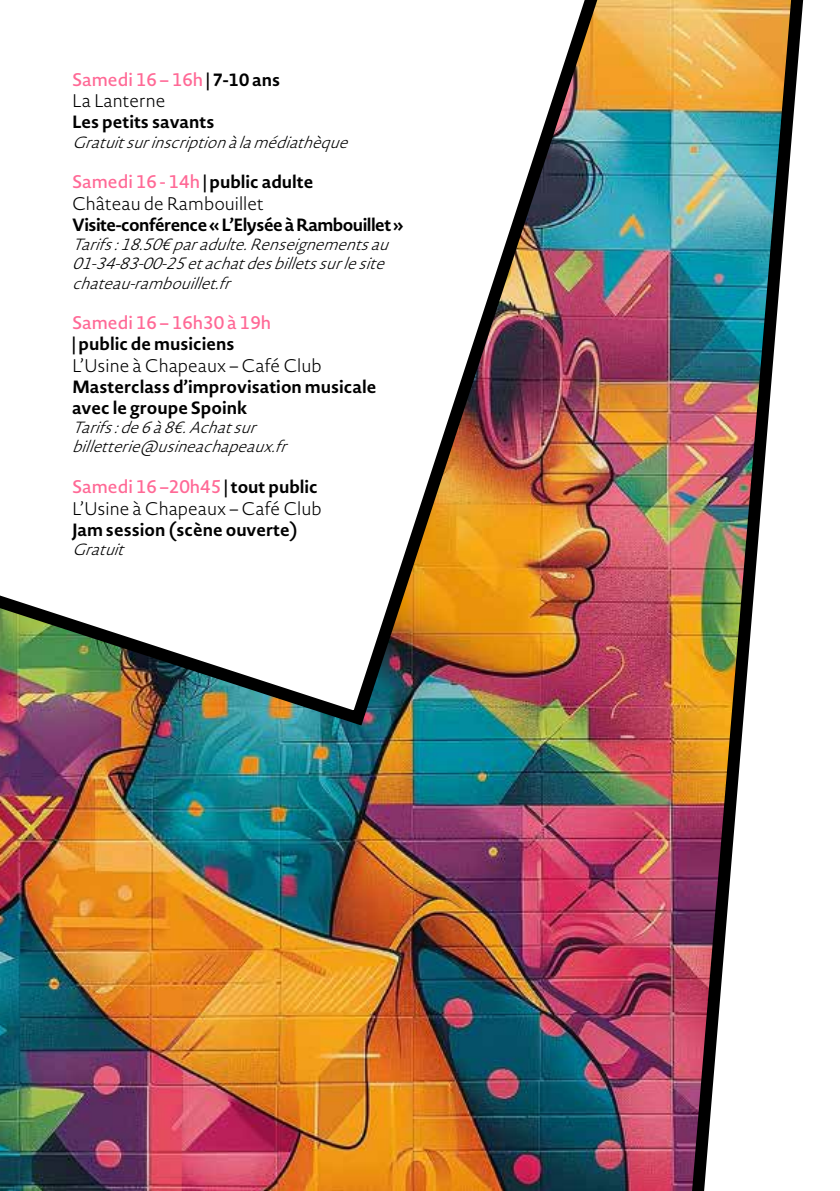
<style>
.page{position:relative;width:840px;height:1191px;background:#fff}
.page>*{position:absolute;margin:0;border:0;box-sizing:border-box;transform-origin:0 0}
.t1{font:200 18px/21.6px "Novel Sans Ar";color:#000}
.t2{font:500 18px/21.6px "Novel Sans Ar";color:#ff6996}
.t3{font:700 17.6px/21px "Novel Sans Ar";color:#000}
.t4{font:700 17.6px "Novel Sans Ar";letter-spacing:-.03em;color:#000}
.t5{font:italic 200 16px/19.2px "Novel Sans Ar";color:#000}
.s1{font-weight:700;font-size:17.6px;color:#000}
.s2{font-weight:200;color:#000}
.s3{font-weight:500;font-size:18px;color:#ff6996}
.s4{font-weight:500;color:#ff6996}
.s5{font-weight:700;font-size:17.6px}
</style>
<div class="page">
<img style="left:0;top:0;width:681px;height:1191px">
<img style="left:681px;top:0;width:123px;height:1191px">
<img style="left:0;top:0;width:671px;height:733px">
<p class="t2" style="left:72px;top:69px;width:209px">Samedi 16 – 16h <span class="s1">| 7-10 ans<br></span><span class="s2">La Lanterne</span></p>
<p class="t3" style="left:72px;top:112px;width:144px">Les petits savants</p>
<p class="t5" style="left:72px;top:132px;width:285px">Gratuitsurinscriptionàlamédiathèque</p>
<p class="t3" style="left:72px;top:172px;width:243px"><span class="s3">Samedi 16 - 14h</span> | public adulte</p>
<p class="t1" style="left:72px;top:193px;width:193px">Château de Rambouillet</p>
<p class="t4" style="left:72px;top:215px;width:333px">Visite-conférence « L’Elysée à Rambouillet »</p>
<p class="t5" style="left:72px;top:235px;width:326px">Tarifs:18.50€paradulte.Renseignementsau<br>01-34-83-00-25etachatdesbilletssurlesite chateau-rambouillet.fr</p>
<p class="t2" style="left:72px;top:312px;width:200px">Samedi 16 – 16h30 à 19h</p>
<p class="t3" style="left:72px;top:334px;width:164px">| public de musiciens</p>
<p class="t1" style="left:72px;top:355px;width:251px">L’Usine à Chapeaux – Café Club</p>
<p class="t3" style="left:72px;top:376px;width:306px">Masterclass d’improvisation musicale avec le groupe Spoink</p>
<p class="t5" style="left:72px;top:418px;width:224px">Tarifs:de6à8€.Achatsur billetterie@usineachapeaux.fr</p>
<p class="t1" style="left:72px;top:476px;width:251px"><span class="s4">Samedi 16 –20h45</span> <span class="s5">| tout public<br></span>L’Usine à Chapeaux – Café Club</p>
<p class="t3" style="left:72px;top:519px;width:227px">Jam session (scène ouverte)</p>
<p class="t5" style="left:72px;top:540px;width:62px">Gratuit</p>
</div>
